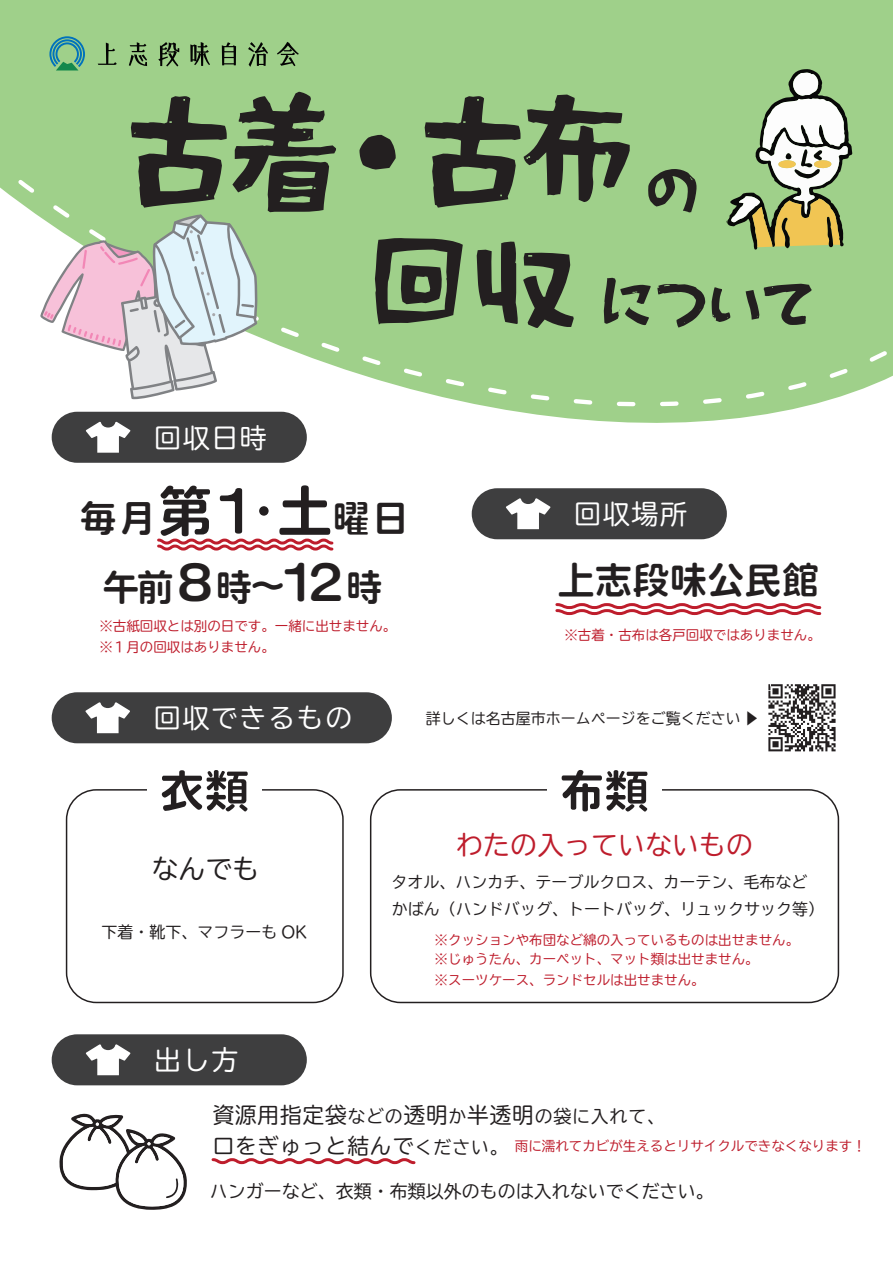
<style>
.page{position:relative;width:893px;height:1263px;background:#fff}
.page>*{position:absolute;margin:0;border:0;box-sizing:border-box;transform-origin:0 0}
.t1{font:120px "Rusk";color:#231f20}
.t2{font:105px "Rusk";color:#231f20}
.t3{font:60px "Rusk";color:#231f20}
.t4{font:37.35px "VDL V7 Maru Gothic Bold";color:#231f20}
.t5{font:36.9px/69px "VDL V7 Maru Gothic Bold";color:#231f20;text-align:center}
.t6{font:27px "TBUDR Go Std";letter-spacing:.06em;color:#fff}
.t7{font:27px "TBUDR Go Std";color:#be1d2c}
.t8{font:27px "TBUDR Go Std";color:#231f20}
.t9{font:21.6px/30.8px "TBUDR Go Std";letter-spacing:.04em;color:#231f20}
.t10{font:18px "TBUDR Go Std";color:#231f20}
.t11{font:16.05px "TBUDR Go Std";color:#231f20}
.t12{font:15px "TBUDR Go Std";color:#231f20}
.t13{font:13.5px/21px "TBUDR Go Std";color:#be1d2c}
.s1{font-size:55.35px}
.s2{font-size:48px}
.s3{font-family:"Koz Go Pr 6 N"}
.s4{font-size:18px}
</style>
<div class="page">
<svg style="left:0;top:0;width:893px;height:429px;background:#a8d496"></svg>
<svg style="left:726px;top:69px;width:126px;height:181px"></svg>
<svg style="left:59px;top:1113px;width:128px;height:97px"></svg>
<svg style="left:40px;top:214px;width:218px;height:185px"></svg>
<svg style="left:98px;top:43px;width:19px;height:22px"></svg>
<svg style="left:129px;top:42px;width:18px;height:24px"></svg>
<svg style="left:158px;top:42px;width:21px;height:25px"></svg>
<svg style="left:190px;top:42px;width:20px;height:24px"></svg>
<svg style="left:222px;top:42px;width:14px;height:23px"></svg>
<svg style="left:248px;top:42px;width:20px;height:25px"></svg>
<svg style="left:277px;top:42px;width:22px;height:24px"></svg>
<svg style="left:49px;top:36px;width:36px;height:35px"></svg>
<svg style="left:768px;top:684px;width:68px;height:67px"></svg>
<div style="left:52px;top:412px;width:255px;height:51px;background:#3e3e3f;border-radius:26px"></div>
<svg style="left:86px;top:422px;width:45px;height:31px"></svg>
<div style="left:52px;top:692px;width:340px;height:51px;background:#3e3e3f;border-radius:26px"></div>
<svg style="left:85px;top:702px;width:45px;height:31px"></svg>
<div style="left:472px;top:488px;width:255px;height:51px;background:#3e3e3f;border-radius:26px"></div>
<svg style="left:506px;top:498px;width:45px;height:31px"></svg>
<div style="left:52px;top:1034px;width:255px;height:51px;background:#3e3e3f;border-radius:26px"></div>
<svg style="left:86px;top:1044px;width:45px;height:31px"></svg>
<div style="left:66px;top:789px;width:278px;height:214px;border:1px solid #231f20;border-radius:30px"></div>
<div style="left:148px;top:762px;width:114px;height:52px;background:#fff"></div>
<svg style="left:162px;top:770px;width:86px;height:41px"></svg>
<div style="left:370px;top:789px;width:469px;height:214px;border:2px solid #231f20;border-radius:30px"></div>
<div style="left:548px;top:764px;width:114px;height:52px;background:#fff"></div>
<svg style="left:562px;top:770px;width:85px;height:41px"></svg>
<svg style="left:211px;top:1158px;width:205px;height:7px"></svg>
<svg style="left:157px;top:538px;width:177px;height:13px"></svg>
<svg style="left:555px;top:603px;width:267px;height:13px"></svg>
<h1 class="t1" style="left:120px;top:84px;width:522px">古着・古布</h1>
<h3 class="t3" style="left:642px;top:157px;width:61px">の</h3>
<h3 class="t6" style="left:154px;top:415px;width:114px">回収日時</h3>
<h2 class="t2" style="left:366px;top:221px;width:215px">回収</h2>
<h3 class="t3" style="left:596px;top:268px;width:224px">について</h3>
<h3 class="t5" style="left:80px;top:481px;width:331px">毎月<span class="s1">第１・土</span>曜日午前 <span class="s2">8</span>時～<span class="s2">12</span>時</h3>
<p class="t13" style="left:99px;top:615px;width:298px">※古紙回収とは別の日です。一緒に出せません。※１月の回収はありません。</p>
<h3 class="t6" style="left:154px;top:696px;width:200px">回収できるもの</h3>
<h3 class="t6" style="left:574px;top:492px;width:114px">回収場所</h3>
<h3 class="t4" style="left:558px;top:554px;width:263px">上志段味公民館</h3>
<p class="t13" style="left:564px;top:624px;width:258px">※古着・古布は各戸回収ではありません。</p>
<p class="t12" style="left:426px;top:706px;width:334px">詳しくは名古屋市ホームページをご覧ください <span class="s3">▶</span></p>
<h3 class="t8" style="left:151px;top:846px;width:109px">なんでも</h3>
<p class="t11" style="left:101px;top:918px;width:207px">下着・靴下、マフラーも OK</p>
<h3 class="t6" style="left:154px;top:1038px;width:86px">出し方</h3>
<h3 class="t7" style="left:456px;top:822px;width:298px">わたの入っていないもの</h3>
<p class="t11" style="left:391px;top:869px;width:417px">タオル、ハンカチ、テーブルクロス、カーテン、毛布など</p>
<p class="t11" style="left:392px;top:896px;width:433px">かばん（ハンドバッグ、トートバッグ、リュックサック等）</p>
<p class="t13" style="left:435px;top:930px;width:366px;line-height:19.5px">※クッションや布団など綿の入っているものは出せません。※じゅうたん、カーペット、マット類は出せません。</p>
<p class="t13" style="left:435px;top:970px;width:271px">※スーツケース、ランドセルは出せません。</p>
<h3 class="t9" style="left:213px;top:1099px;width:454px">資源用指定袋<span class="s4">などの</span>透明<span class="s4">か</span>半透明<span class="s4">の袋に入れて、</span>口をぎゅっと結んで<span class="s4">ください。</span></h3>
<h3 class="t10" style="left:210px;top:1176px;width:505px">ハンガーなど、衣類・布類以外のものは入れないでください。</h3>
<p class="t13" style="left:515px;top:1135px;width:352px">雨に濡れてカビが生えるとリサイクルできなくなります！</p>
</div>
